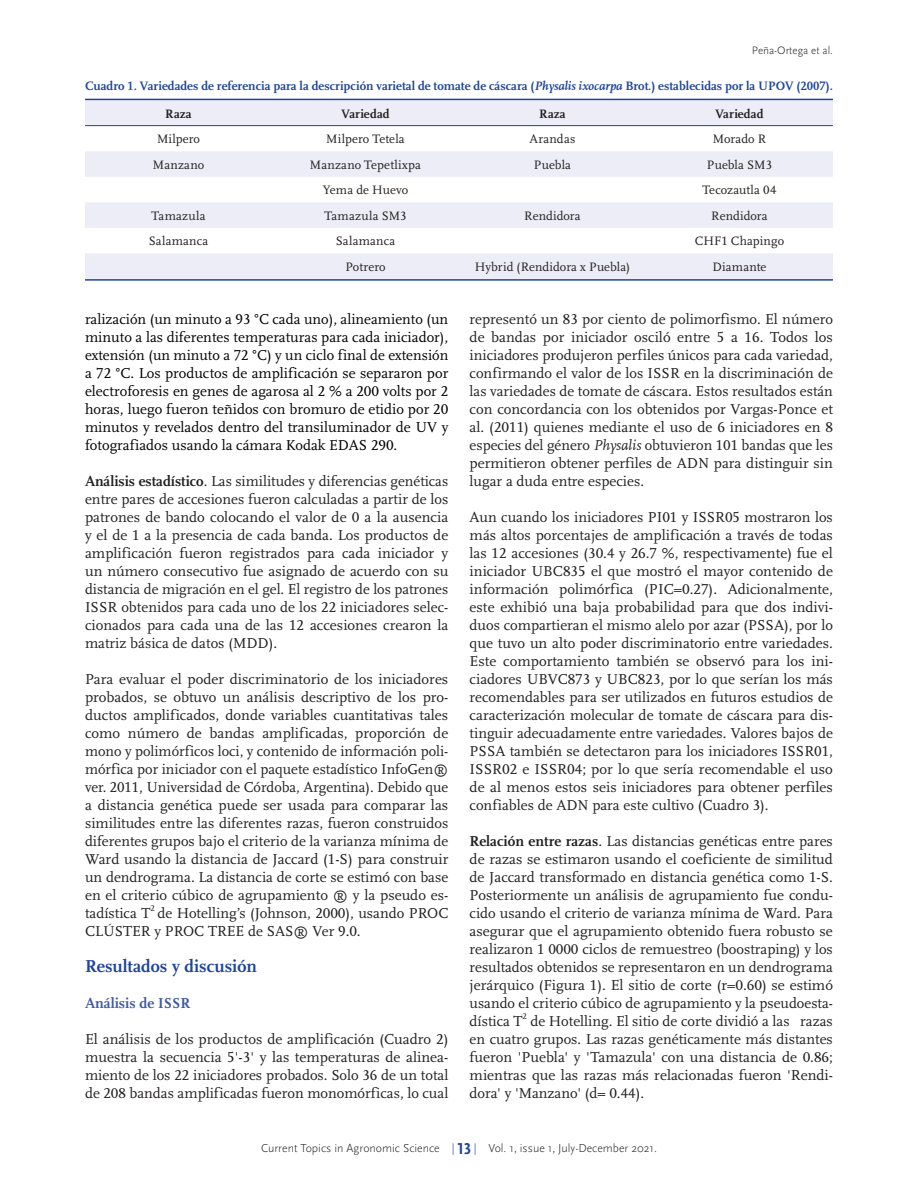
<style>
.page{position:relative;width:918px;height:1188px;background:#fff}
.page>*{position:absolute;margin:0;border:0;box-sizing:border-box;transform-origin:0 0}
.subtitulos{font:700 18px "Scala Pro";color:#1e4499}
.t1{font:15px/18px "Scala Pro";color:#231f20;text-align:justify}
.t2{font:15px/18px "Scala Pro";color:#000;text-align:justify}
.ss_titulos{font:700 15px "Scala Pro";color:#3e58a4}
.texto_de_cuadro{font:12.75px "Scala Pro";letter-spacing:.01em;color:#231f20}
.cabeza_de_cuadro{font:700 12.75px "Scala Pro";color:#1e4499}
.texto_de_cuadro-2{font:700 12.75px "Scala Pro";letter-spacing:.005em;color:#231f20}
.t3{font:300 12px "Scala Sans";color:#231f20}
.t4{font:300 11.25px "Scala Sans";color:#231f20}
.t5{font:8.7px "Scala Pro";color:#231f20}
.s1{font-style:italic}
.s2{font-weight:700}
.s3{color:#1e4499}
.s4{font-family:"Scala Sans Pro";font-weight:700;font-stretch:condensed;font-size:16.5px;color:#1e4499}
</style>
<div class="page">
<hr style="left:85px;top:279px;width:748px;height:2px;background:#1e4499">
<svg style="left:85px;top:100px;width:748px;height:179px;fill:#ecedf6"></svg>
<hr style="left:85px;top:99px;width:748px;height:1px;background:#1e4499">
<hr style="left:85px;top:125px;width:748px;height:1px;background:#1e4499">
<p class="t4" style="left:752px;top:44px;width:83px">Peña-Ortega et al.</p>
<p class="cabeza_de_cuadro" style="left:85px;top:79px;width:749px">Cuadro 1. Variedades de referencia para la descripción varietal de tomate de cáscara (<span class="s1">Physalis ixocarpa</span> Brot.) establecidas por la UPOV (2007).</p>
<p class="texto_de_cuadro-2" style="left:165px;top:106px;width:28px">Raza</p>
<p class="texto_de_cuadro-2" style="left:341px;top:106px;width:50px">Variedad</p>
<p class="texto_de_cuadro-2" style="left:539px;top:106px;width:28px">Raza</p>
<p class="texto_de_cuadro-2" style="left:715px;top:106px;width:50px">Variedad</p>
<p class="texto_de_cuadro" style="left:157px;top:132px;width:45px">Milpero</p>
<p class="texto_de_cuadro" style="left:326px;top:132px;width:80px">Milpero Tetela</p>
<p class="texto_de_cuadro" style="left:530px;top:132px;width:47px">Arandas</p>
<p class="texto_de_cuadro" style="left:713px;top:132px;width:55px">Morado R</p>
<p class="texto_de_cuadro" style="left:153px;top:157px;width:53px">Manzano</p>
<p class="texto_de_cuadro" style="left:310px;top:157px;width:113px">Manzano Tepetlixpa</p>
<p class="texto_de_cuadro" style="left:534px;top:157px;width:39px">Puebla</p>
<p class="texto_de_cuadro" style="left:707px;top:157px;width:67px">Puebla SM3</p>
<p class="texto_de_cuadro" style="left:323px;top:183px;width:87px">Yema de Huevo</p>
<p class="texto_de_cuadro" style="left:702px;top:183px;width:76px">Tecozautla 04</p>
<p class="texto_de_cuadro" style="left:152px;top:208px;width:56px">Tamazula</p>
<p class="texto_de_cuadro" style="left:324px;top:208px;width:84px">Tamazula SM3</p>
<p class="texto_de_cuadro" style="left:524px;top:208px;width:58px">Rendidora</p>
<p class="texto_de_cuadro" style="left:711px;top:208px;width:58px">Rendidora</p>
<p class="texto_de_cuadro" style="left:149px;top:234px;width:61px">Salamanca</p>
<p class="texto_de_cuadro" style="left:336px;top:234px;width:61px">Salamanca</p>
<p class="texto_de_cuadro" style="left:695px;top:234px;width:91px">CHF1 Chapingo</p>
<p class="texto_de_cuadro" style="left:345px;top:259px;width:42px">Potrero</p>
<p class="texto_de_cuadro" style="left:475px;top:259px;width:157px">Hybrid (Rendidora x Puebla)</p>
<p class="texto_de_cuadro" style="left:712px;top:259px;width:56px">Diamante</p>
<p class="t2" style="left:85px;top:310px;width:365px">ralización (un minuto a 93 °C cada uno), alineamiento (un minuto a las diferentes temperaturas para cada iniciador), extensión (un minuto a 72 °C) y un ciclo final de extensión a 72 °C. Los productos de amplificación se separaron por electroforesis en genes de agarosa al 2 % a 200 volts por 2 horas, luego fueron teñidos con bromuro de etidio por 20 minutos y revelados dentro del transiluminador de UV y fotografiados usando la cámara Kodak EDAS 290.</p>
<p class="t1" style="left:85px;top:472px;width:365px"><span class="s2">Análisis estadístico</span>. Las similitudes y diferencias genéticas entre pares de accesiones fueron calculadas a partir de los patrones de bando colocando el valor de 0 a la ausencia y el de 1 a la presencia de cada banda. Los productos de amplificación fueron registrados para cada iniciador y un número consecutivo fue asignado de acuerdo con su distancia de migración en el gel. El registro de los patrones ISSR obtenidos para cada uno de los 22 iniciadores selec&shy;cionados para cada una de las 12 accesiones crearon la matriz básica de datos (MDD).</p>
<p class="t1" style="left:85px;top:670px;width:365px">Para evaluar el poder discriminatorio de los iniciadores probados, se obtuvo un análisis descriptivo de los pro&shy;ductos amplificados, donde variables cuantitativas tales como número de bandas amplificadas, proporción de mono y polimórficos loci, y contenido de información poli&shy;mórfica por iniciador con el paquete estadístico InfoGen® ver. 2011, Universidad de Córdoba, Argentina). Debido que a distancia genética puede ser usada para comparar las similitudes entre las diferentes razas, fueron construidos diferentes grupos bajo el criterio de la varianza mínima de Ward usando la distancia de Jaccard (1-S) para construir un dendrograma. La distancia de corte se estimó con base en el criterio cúbico de agrupamiento ® y la pseudo es&shy;tadística T</p>
<p class="t5" style="left:150px;top:903px;width:6px">2</p>
<p class="t1" style="left:85px;top:904px;width:365px;text-indent:72px">de Hotelling’s (Johnson, 2000), usando PROC<br>CLÚSTER y PROC TREE de SAS® Ver 9.0.</p>
<p class="subtitulos" style="left:85px;top:956px;width:173px">Resultados y discusión</p>
<p class="ss_titulos" style="left:85px;top:995px;width:107px">Análisis de ISSR</p>
<p class="t1" style="left:85px;top:1030px;width:365px">El análisis de los productos de amplificación (Cuadro 2) muestra la secuencia 5'-3' y las temperaturas de alinea&shy;miento de los 22 iniciadores probados. Solo 36 de un total de 208 bandas amplificadas fueron monomórficas, lo cual</p>
<p class="t1" style="left:470px;top:310px;width:365px">representó un 83 por ciento de polimorfismo. El número de bandas por iniciador osciló entre 5 a 16. Todos los iniciadores produjeron perfiles únicos para cada variedad, confirmando el valor de los ISSR en la discriminación de las variedades de tomate de cáscara. Estos resultados están con concordancia con los obtenidos por Vargas-Ponce et al. (2011) quienes mediante el uso de 6 iniciadores en 8 especies del género <span class="s1">Physalis</span> obtuvieron 101 bandas que les permitieron obtener perfiles de ADN para distinguir sin lugar a duda entre especies.</p>
<p class="t1" style="left:470px;top:508px;width:365px">Aun cuando los iniciadores PI01 y ISSR05 mostraron los más altos porcentajes de amplificación a través de todas las 12 accesiones (30.4 y 26.7 %, respectivamente) fue el iniciador UBC835 el que mostró el mayor contenido de información polimórfica (PIC=0.27). Adicionalmente, este exhibió una baja probabilidad para que dos indivi&shy;duos compartieran el mismo alelo por azar (PSSA), por lo que tuvo un alto poder discriminatorio entre variedades.<br>Este comportamiento también se observó para los ini&shy;ciadores UBVC873 y UBC823, por lo que serían los más recomendables para ser utilizados en futuros estudios de caracterización molecular de tomate de cáscara para dis&shy;tinguir adecuadamente entre variedades. Valores bajos de PSSA también se detectaron para los iniciadores ISSR01, ISSR02 e ISSR04; por lo que sería recomendable el uso de al menos estos seis iniciadores para obtener perfiles confiables de ADN para este cultivo (Cuadro 3).</p>
<p class="t1" style="left:470px;top:832px;width:365px"><span class="s2">Relación entre razas</span>. Las distancias genéticas entre pares de razas se estimaron usando el coeficiente de similitud de Jaccard transformado en distancia genética como 1-S.<br>Posteriormente un análisis de agrupamiento fue condu&shy;cido usando el criterio de varianza mínima de Ward. Para asegurar que el agrupamiento obtenido fuera robusto se realizaron 1 0000 ciclos de remuestreo (boostraping) y los resultados obtenidos se representaron en un dendrograma jerárquico (Figura 1). El sitio de corte (r=0.60) se estimó usando el criterio cúbico de agrupamiento y la pseudoesta&shy;dística T</p>
<p class="t5" style="left:523px;top:1011px;width:6px">2</p>
<p class="t1" style="left:470px;top:1012px;width:365px;text-indent:61px">de Hotelling. El sitio de corte dividió a las razas en cuatro grupos. Las razas genéticamente más distantes fueron 'Puebla' y 'Tamazula' con una distancia de 0.86; mientras que las razas más relacionadas fueron 'Rendi&shy;dora' y 'Manzano' (d= 0.44).</p>
<p class="t3" style="left:261px;top:1142px;width:397px">Current Topics in Agronomic Science <span class="s3">|</span> <span class="s4">13</span> <span class="s3">|</span> Vol. 1, issue 1, July-December 2021.</p>
</div>
